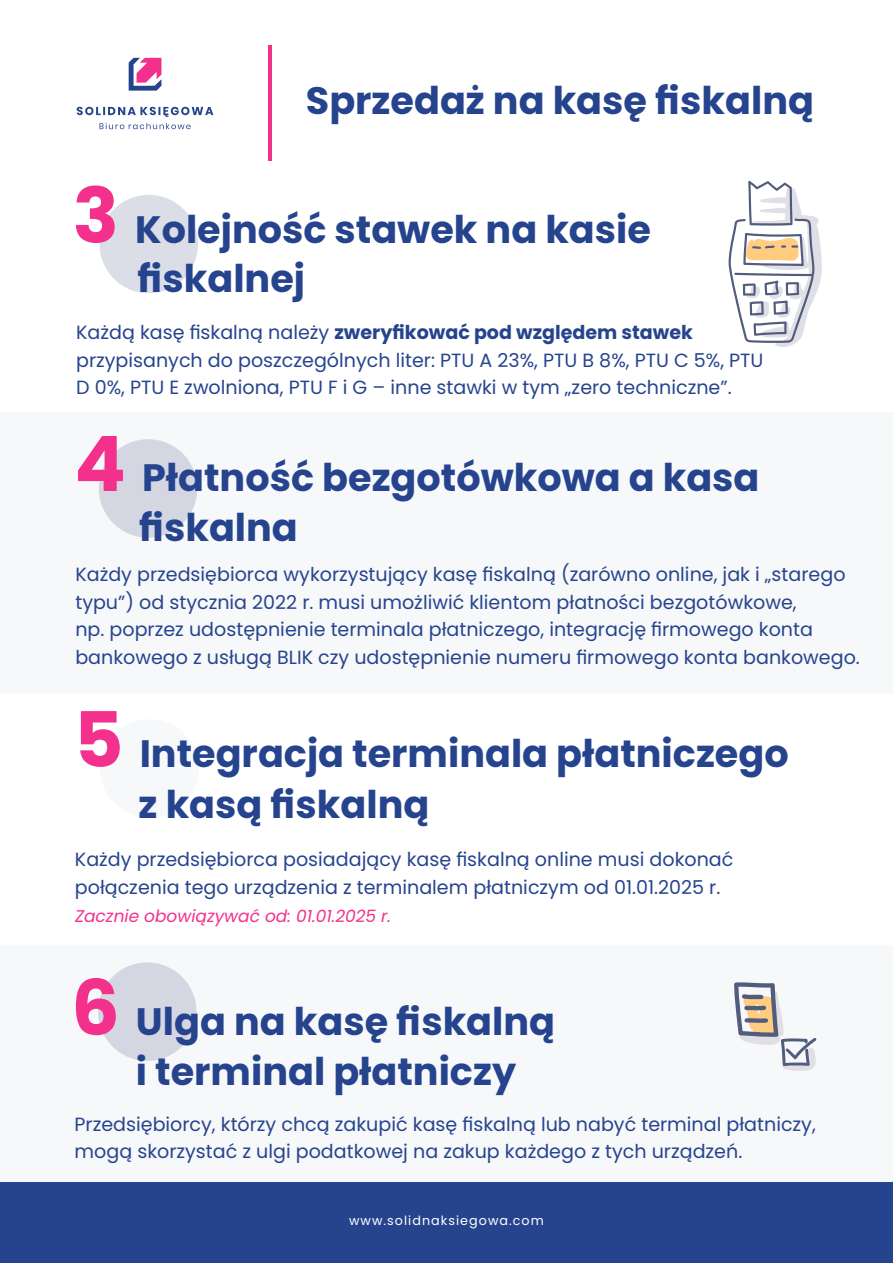
<style>
.page{position:relative;width:893px;height:1263px;background:#fff}
.page>*{position:absolute;margin:0;border:0;box-sizing:border-box;transform-origin:0 0}
.t1{font:700 38.25px/51.2px "Poppins";color:#26448e}
.t2{font:19.05px/27.8px "Poppins";color:#26448e}
.t3{font:italic 16.95px "Poppins";color:#f3318c}
.t4{font:12.75px "Poppins";letter-spacing:.08em;color:#fff}
.s1{font-size:76.35px;color:#f3318c}
.s2{font-weight:700}
</style>
<div class="page">
<svg style="left:77px;top:107px;width:136px;height:10px"></svg>
<svg style="left:99px;top:123px;width:92px;height:6px"></svg>
<svg style="left:129px;top:58px;width:32px;height:33px"></svg>
<hr style="left:268px;top:45px;width:3px;height:115px;background:#f3318c">
<div style="left:0;top:1181px;width:893px;height:82px;background:#26448e"></div>
<div style="left:0;top:413px;width:893px;height:280px;background:#f7f8fa"></div>
<div style="left:0;top:945px;width:893px;height:236px;background:#f7f8fa"></div>
<div style="left:100px;top:719px;width:99px;height:99px;background:#f7f8fa;border-radius:50%"></div>
<div style="left:99px;top:439px;width:98px;height:99px;background:#d4d7e2;border-radius:50%"></div>
<div style="left:100px;top:195px;width:98px;height:98px;background:#dbdee7;border-radius:50%"></div>
<svg style="left:729px;top:181px;width:93px;height:166px"></svg>
<div style="left:98px;top:962px;width:98px;height:99px;background:#d4d7e2;border-radius:50%"></div>
<svg style="left:734px;top:982px;width:83px;height:89px"></svg>
<h1 class="t1" style="left:306px;top:75px;width:510px">Sprzedaż na kasę fiskalną</h1>
<h1 class="t1" style="left:137px;top:204px;width:515px;line-height:49.9px;text-indent:-65px"><span class="s1">3</span> Kolejność stawek na kasie fiskalnej</h1>
<p class="t2" style="left:76px;top:318px;width:689px">Każdą kasę fiskalną należy <span class="s2">zweryfikować pod względem stawek </span>przypisanych do poszczególnych liter: PTU A 23%, PTU B 8%, PTU C 5%, PTU<br>D 0%, PTU E zwolniona, PTU F i G – inne stawki w tym „zero techniczne”.</p>
<h1 class="t1" style="left:139px;top:453px;width:622px;line-height:49.7px;text-indent:-65px"><span class="s1">4</span> Płatność bezgotówkowa a kasa fiskalna</h1>
<p class="t2" style="left:75px;top:560px;width:786px">Każdy przedsiębiorca wykorzystujący kasę fiskalną (zarówno online, jak i „starego typu”) od stycznia 2022 r. musi umożliwić klientom płatności bezgotówkowe,<br>np. poprzez udostępnienie terminala płatniczego, integrację firmowego konta bankowego z usługą BLIK czy udostępnienie numeru firmowego konta bankowego.</p>
<h1 class="t1" style="left:139px;top:728px;width:652px;text-indent:-65px"><span class="s1">5</span> Integracja terminala płatniczego z kasą fiskalną</h1>
<p class="t2" style="left:75px;top:846px;width:660px">Każdy przedsiębiorca posiadający kasę fiskalną online musi dokonać połączenia tego urządzenia z terminalem płatniczym od 01.01.2025 r.</p>
<p class="t3" style="left:75px;top:904px;width:318px">Zacznie obowiązywać od: 01.01.2025 r.</p>
<h1 class="t1" style="left:136px;top:996px;width:421px;line-height:49.8px;text-indent:-65px"><span class="s1">6</span> Ulga na kasę fiskalną i terminal płatniczy</h1>
<p class="t2" style="left:75px;top:1110px;width:743px">Przedsiębiorcy, którzy chcą zakupić kasę fiskalną lub nabyć terminal płatniczy, mogą skorzystać z ulgi podatkowej na zakup każdego z tych urządzeń.</p>
<p class="t4" style="left:349px;top:1212px;width:196px">www.solidnaksiegowa.com</p>
</div>
